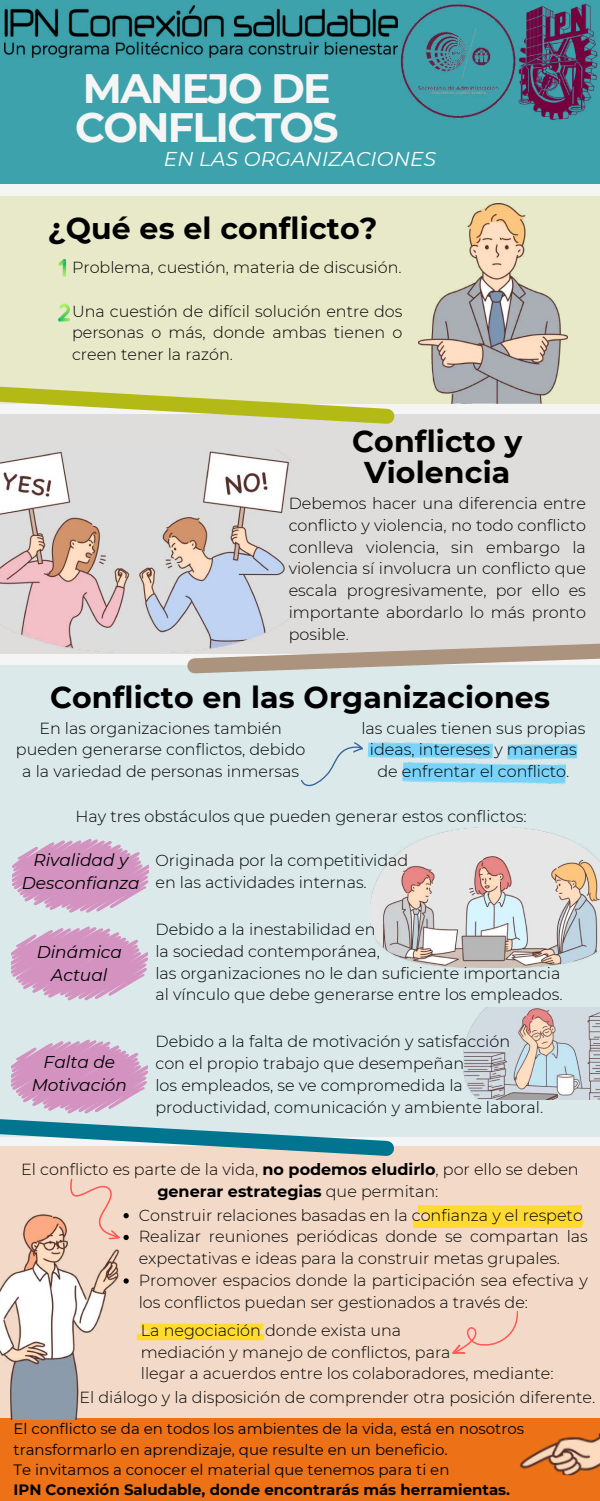
<style>
.page{position:relative;width:600px;height:1501px;background:#fff}
.page>*{position:absolute;margin:0;border:0;box-sizing:border-box;transform-origin:0 0}
.t1{font:700 41px/39px "Montserrat";letter-spacing:-.04em;color:#f5f5f5}
.t2{font:700 30px/30.8px "Montserrat";letter-spacing:.005em;color:#000;text-align:center}
.t3{font:italic 20px "Montserrat";letter-spacing:.01em;color:#fff}
.t4{font:italic 17px/23.2px "Montserrat";color:#000;text-align:center}
.t5{font:300 16px/21.8px "Montserrat";color:#000}
.t6{font:15px/20.2px "Montserrat";color:#000}
.t7{font:700 15px "Montserrat";color:#000}
.s1{font-weight:700}
</style>
<div class="page">
<div style="left:0;top:1146px;width:600px;height:272px;background:#f3dac8"></div>
<div style="left:0;top:665px;width:600px;height:471px;background:#dbe9ea"></div>
<div style="left:0;top:414px;width:600px;height:240px;background:#dedddc"></div>
<div style="left:0;top:0;width:600px;height:183px;background:#3da2ac"></div>
<div style="left:0;top:1418px;width:600px;height:82px;background:#ed7217"></div>
<svg style="left:187px;top:643px;width:413px;height:31px"></svg>
<img style="left:519px;top:3px;width:79px;height:117px">
<img style="left:5px;top:6px;width:393px;height:51px">
<img style="left:400px;top:4px;width:119px;height:115px">
<div style="left:0;top:196px;width:600px;height:207px;background:#e7e9c8"></div>
<svg style="left:0;top:386px;width:403px;height:38px"></svg>
<img style="left:418px;top:203px;width:150px;height:201px">
<img style="left:0;top:451px;width:292px;height:201px">
<hr style="left:63px;top:259px;width:3px;height:18px;background:#fff;border-radius:2px">
<svg style="left:58px;top:259px;width:8px;height:7px"></svg>
<svg style="left:58px;top:303px;width:12px;height:18px"></svg>
<img style="left:519px;top:1433px;width:81px;height:43px">
<img style="left:0;top:1243px;width:119px;height:176px">
<svg style="left:301px;top:742px;width:62px;height:44px"></svg>
<img style="left:368px;top:742px;width:125px;height:17px">
<img style="left:402px;top:756px;width:164px;height:28px">
<img style="left:507px;top:744px;width:70px;height:16px">
<img style="left:464px;top:1007px;width:136px;height:92px">
<svg style="left:13px;top:839px;width:136px;height:73px"></svg>
<img style="left:371px;top:827px;width:229px;height:140px">
<svg style="left:11px;top:926px;width:136px;height:74px"></svg>
<svg style="left:452px;top:1311px;width:66px;height:43px"></svg>
<svg style="left:413px;top:1205px;width:171px;height:22px;background:#feda3a"></svg>
<svg style="left:0;top:1039px;width:402px;height:204px"></svg>
<svg style="left:124px;top:1278px;width:5px;height:5px"></svg>
<svg style="left:137px;top:1323px;width:128px;height:17px;background:#fdda3d"></svg>
<h1 class="t1" style="left:75px;top:69px;width:265px">MANEJO DE<br>CONFLICTOS</h1>
<p class="t3" style="left:164px;top:146px;width:274px">EN LAS ORGANIZACIONES</p>
<h2 class="t2" style="left:48px;top:212px;width:331px">¿Qué es el conflicto?</h2>
<p class="t5" style="left:72px;top:256px;width:331px">Problema, cuestión, materia de discusión.</p>
<p class="t5" style="left:72px;top:300px;width:332px;text-align:justify">Una cuestión de difícil solución entre dos personas o más, donde ambas tienen o creen tener la razón.</p>
<h2 class="t2" style="left:352px;top:426px;width:172px">Conflicto y<br>Violencia</h2>
<p class="t5" style="left:289px;top:492px;width:299px;text-align:justify">Debemos hacer una diferencia entre conflicto y violencia, no todo conflicto conlleva violencia, sin embargo la violencia sí involucra un conflicto que escala progresivamente, por ello es importante abordarlo lo más pronto posible.</p>
<h2 class="t2" style="left:50px;top:682px;width:501px">Conflicto en las Organizaciones</h2>
<p class="t5" style="left:16px;top:716px;width:291px;text-align:center">En las organizaciones también pueden generarse conflictos, debido a la variedad de personas inmersas</p>
<p class="t5" style="left:361px;top:716px;width:225px;text-align:center">las cuales tienen sus propias ideas, intereses y maneras de enfrentar el conflicto.</p>
<p class="t5" style="left:76px;top:805px;width:453px">Hay tres obstáculos que pueden generar estos conflictos:</p>
<p class="t4" style="left:22px;top:848px;width:119px">Rivalidad y<br>Desconfianza</p>
<p class="t5" style="left:155px;top:849px;width:254px">Originada por la competitividad en las actividades internas.</p>
<p class="t5" style="left:155px;top:918px;width:409px">Debido a la inestabilidad en<br>la sociedad contemporánea,<br>las organizaciones no le dan suficiente importancia al vínculo que debe generarse entre los empleados.</p>
<p class="t4" style="left:37px;top:940px;width:87px">Dinámica<br>Actual</p>
<p class="t4" style="left:32px;top:1049px;width:97px">Falta de<br>Motivación</p>
<p class="t5" style="left:155px;top:1030px;width:389px">Debido a la falta de motivación y satisfacción con el propio trabajo que desempeñan<br>los empleados, se ve compromedida la productividad, comunicación y ambiente laboral.</p>
<p class="t5" style="left:21px;top:1158px;width:559px;text-align:center">El conflicto es parte de la vida, <span class="s1">no podemos eludirlo</span>, por ello se deben <span class="s1">generar estrategias</span> que permitan:</p>
<p class="t5" style="left:139px;top:1203px;width:451px">Construir relaciones basadas en la confianza y el respeto Realizar reuniones periódicas donde se compartan las expectativas e ideas para la construir metas grupales.<br>Promover espacios donde la participación sea efectiva y los conflictos puedan ser gestionados a través de:</p>
<p class="t5" style="left:141px;top:1318px;width:414px">La negociación donde exista una<br>mediación y manejo de conflictos, para<br>llegar a acuerdos entre los colaboradores, mediante:</p>
<p class="t5" style="left:79px;top:1386px;width:517px">El diálogo y la disposición de comprender otra posición diferente.</p>
<p class="t6" style="left:14px;top:1418px;width:512px">El conflicto se da en todos los ambientes de la vida, está en nosotros transformarlo en aprendizaje, que resulte en un beneficio.<br>Te invitamos a conocer el material que tenemos para ti en</p>
<p class="t7" style="left:14px;top:1480px;width:498px">IPN Conexión Saludable, donde encontrarás más herramientas.</p>
</div>
